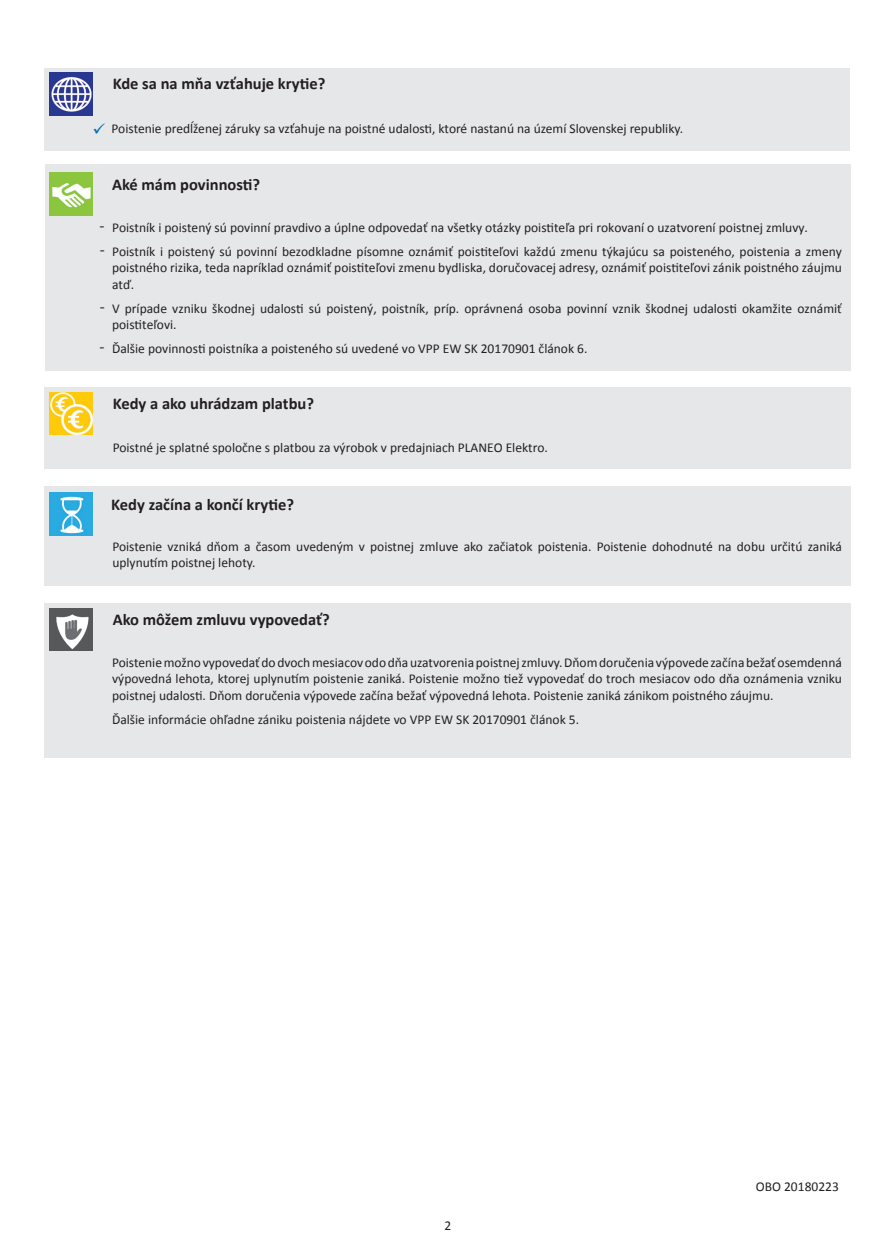
<style>
.page{position:relative;width:893px;height:1251px;background:#fff}
.page>*{position:absolute;margin:0;border:0;box-sizing:border-box;transform-origin:0 0}
.t1{font:700 16.5px "Calibri";color:#231f20}
.t2{font:16.5px "Calibri";color:#231f20}
.t3{font:13.5px/16.5px "Calibri";color:#231f20;text-align:justify}
</style>
<div class="page">
<div style="left:45px;top:164px;width:805px;height:206px;background:#e6e7e9"></div>
<div style="left:44px;top:387px;width:806px;height:82px;background:#e6e7e9"></div>
<div style="left:45px;top:486px;width:806px;height:100px;background:#e6e7e9"></div>
<div style="left:45px;top:603px;width:806px;height:154px;background:#e6e7e9"></div>
<img style="left:50px;top:172px;width:42px;height:43px">
<img style="left:50px;top:392px;width:42px;height:43px">
<img style="left:50px;top:492px;width:42px;height:43px">
<img style="left:50px;top:608px;width:42px;height:42px">
<div style="left:44px;top:68px;width:806px;height:82px;background:#e6e7e9"></div>
<img style="left:50px;top:73px;width:42px;height:42px">
<p class="t1" style="left:113px;top:72px;width:214px">Kde sa na mňa vzťahuje krytie?</p>
<p class="t3" style="left:112px;top:120px;width:573px">Poistenie predĺženej záruky sa vzťahuje na poistné udalosti, ktoré nastanú na území Slovenskej republiky.</p>
<p class="t1" style="left:112px;top:173px;width:150px">Aké mám povinnosti?</p>
<p class="t3" style="left:112px;top:218px;width:697px">Poistník i poistený sú povinní pravdivo a úplne odpovedať na všetky otázky poistiteľa pri rokovaní o uzatvorení poistnej zmluvy.</p>
<p class="t3" style="left:112px;top:242px;width:731px">Poistník i poistený sú povinní bezodkladne písomne oznámiť poistiteľovi každú zmenu týkajúcu sa poisteného, poistenia a zmeny poistného rizika, teda napríklad oznámiť poistiteľovi zmenu bydliska, doručovacej adresy, oznámiť poistiteľovi zánik poistného záujmu atď.</p>
<p class="t3" style="left:112px;top:299px;width:731px">V prípade vzniku škodnej udalosti sú poistený, poistník, príp. oprávnená osoba povinní vznik škodnej udalosti okamžite oznámiť poistiteľovi.</p>
<p class="t3" style="left:112px;top:340px;width:477px">Ďalšie povinnosti poistníka a poisteného sú uvedené vo VPP EW SK 20170901 článok 6.</p>
<p class="t2" style="left:99px;top:214px;width:7px">-</p>
<p class="t2" style="left:100px;top:238px;width:7px">-</p>
<p class="t2" style="left:100px;top:295px;width:7px">-</p>
<p class="t2" style="left:100px;top:335px;width:7px">-</p>
<p class="t1" style="left:113px;top:392px;width:203px">Kedy a ako uhrádzam platbu?</p>
<p class="t3" style="left:113px;top:438px;width:437px">Poistné je splatné spoločne s platbou za výrobok v predajniach PLANEO Elektro.</p>
<p class="t1" style="left:111px;top:492px;width:184px">Kedy začína a končí krytie?</p>
<p class="t3" style="left:112px;top:537px;width:731px">Poistenie vzniká dňom a časom uvedeným v poistnej zmluve ako začiatok poistenia. Poistenie dohodnuté na dobu určitú zaniká uplynutím poistnej lehoty.</p>
<p class="t1" style="left:113px;top:607px;width:219px">Ako môžem zmluvu vypovedať?</p>
<p class="t3" style="left:112px;top:653px;width:731px">Poistenie možno vypovedať do dvoch mesiacov odo dňa uzatvorenia poistnej zmluvy. Dňom doručenia výpovede začína bežať osemdenná výpovedná lehota, ktorej uplynutím poistenie zaniká. Poistenie možno tiež vypovedať do troch mesiacov odo dňa oznámenia vzniku poistnej udalosti. Dňom doručenia výpovede začína bežať výpovedná lehota. Poistenie zaniká zánikom poistného záujmu.</p>
<p class="t3" style="left:112px;top:710px;width:469px">Ďalšie informácie ohľadne zániku poistenia nájdete vo VPP EW SK 20170901 článok 5.</p>
<p class="t3" style="left:445px;top:1216px;width:8px">2</p>
<p class="t3" style="left:756px;top:1177px;width:85px">OBO 20180223</p>
</div>
